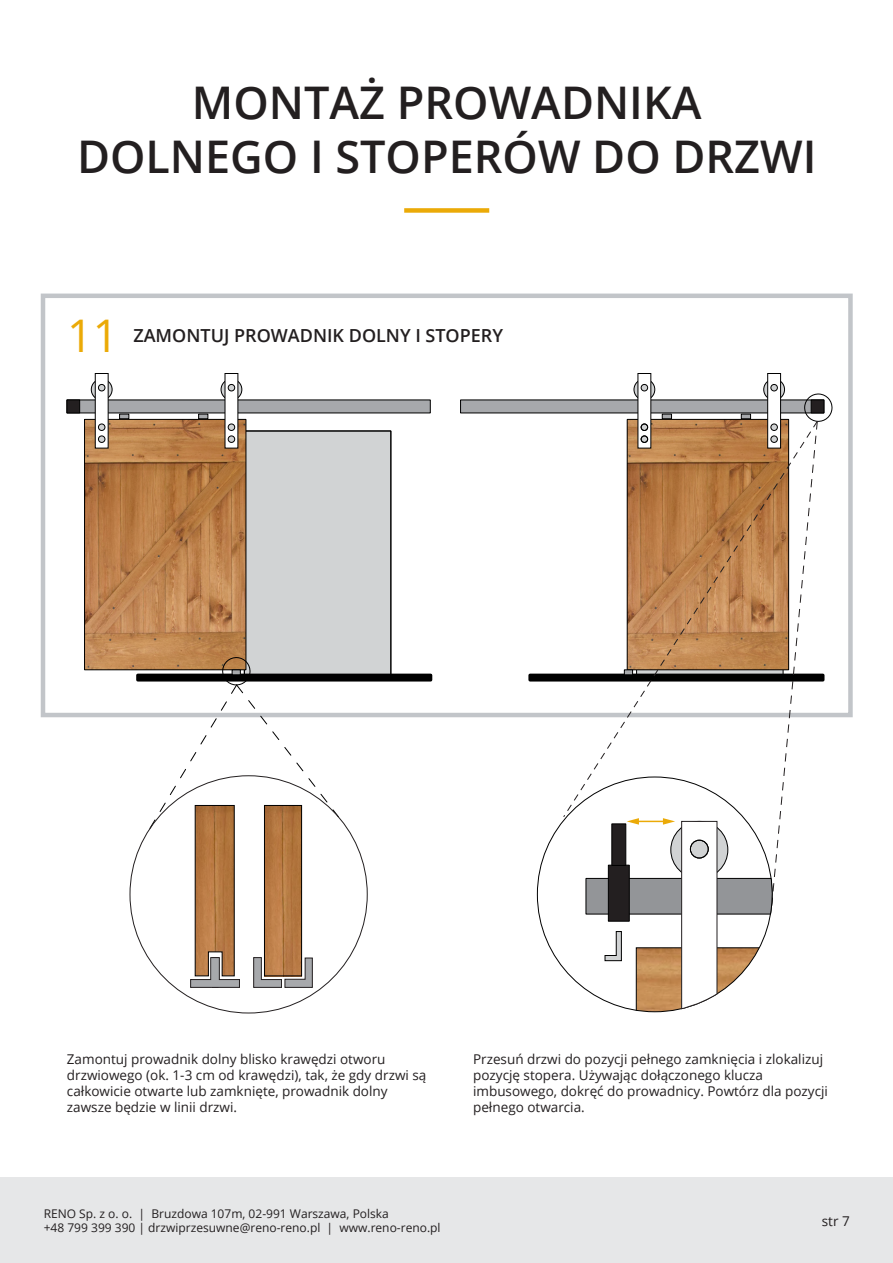
<style>
.page{position:relative;width:893px;height:1263px;background:#fff}
.page>*{position:absolute;margin:0;border:0;box-sizing:border-box;transform-origin:0 0}
.t1{font:600 45px/54px "Open Sans";color:#231f20;text-align:center}
.t2{font:45px "Open Sans";color:#ebaa07}
.t3{font:600 18px "Open Sans";color:#231f20}
.t4{font:13.5px/16.2px "Open Sans";color:#231f20}
.t5{font:12px/14.4px "Open Sans";color:#231f20}
</style>
<div class="page">
<div style="left:0;top:1178px;width:893px;height:85px;background:#e6e7e8"></div>
<div style="left:244px;top:431px;width:147px;height:244px;background:#d1d3d4"></div>
<div style="left:244px;top:431px;width:147px;height:244px;border:1px solid #000"></div>
<div style="left:41px;top:294px;width:812px;height:423px;border:4px solid #c2c5c9"></div>
<div style="left:460px;top:400px;width:364px;height:13px;background:#a7a9ac"></div>
<div style="left:404px;top:208px;width:85px;height:5px;background:#ebaa07"></div>
<div style="left:528px;top:674px;width:296px;height:7px;border:3px solid #000"></div>
<svg style="left:764px;top:379px;width:20px;height:21px"></svg>
<div style="left:763px;top:379px;width:22px;height:21px;border:1px solid #000;border-radius:50%"></div>
<div style="left:767px;top:373px;width:14px;height:75px;background:#fff;border:1px solid #000"></div>
<div style="left:771px;top:384px;width:6px;height:7px;background:#d1d3d4;border-radius:50%"></div>
<div style="left:770px;top:384px;width:8px;height:7px;border:1px solid #000;border-radius:50%"></div>
<svg style="left:634px;top:379px;width:21px;height:21px"></svg>
<div style="left:634px;top:379px;width:21px;height:21px;border:1px solid #000;border-radius:50%"></div>
<div style="left:638px;top:373px;width:13px;height:75px;background:#fff"></div>
<div style="left:641px;top:384px;width:7px;height:7px;background:#d1d3d4;border-radius:50%"></div>
<div style="left:641px;top:384px;width:7px;height:7px;border:1px solid #000;border-radius:50%"></div>
<div style="left:67px;top:400px;width:364px;height:13px;background:#a7a9ac"></div>
<div style="left:136px;top:674px;width:296px;height:7px;border:3px solid #000"></div>
<svg style="left:119px;top:414px;width:10px;height:5px"></svg>
<svg style="left:221px;top:379px;width:21px;height:21px"></svg>
<div style="left:221px;top:379px;width:21px;height:21px;border:1px solid #000;border-radius:50%"></div>
<img style="left:86px;top:421px;width:158px;height:247px">
<div style="left:84px;top:419px;width:162px;height:251px;border:1px solid #000"></div>
<div style="left:225px;top:373px;width:13px;height:75px;background:#fff"></div>
<div style="left:228px;top:424px;width:7px;height:6px;background:#d1d3d4;border-radius:50%"></div>
<div style="left:228px;top:424px;width:7px;height:7px;border:1px solid #000;border-radius:50%"></div>
<div style="left:228px;top:436px;width:7px;height:6px;background:#d1d3d4;border-radius:50%"></div>
<div style="left:228px;top:435px;width:7px;height:8px;border:1px solid #000;border-radius:50%"></div>
<div style="left:228px;top:384px;width:7px;height:7px;background:#d1d3d4;border-radius:50%"></div>
<div style="left:228px;top:384px;width:7px;height:7px;border:1px solid #000;border-radius:50%"></div>
<svg style="left:91px;top:379px;width:21px;height:21px"></svg>
<div style="left:91px;top:379px;width:21px;height:21px;border:1px solid #000;border-radius:50%"></div>
<div style="left:95px;top:373px;width:14px;height:75px;background:#fff;border:1px solid #000"></div>
<div style="left:98px;top:424px;width:7px;height:6px;background:#d1d3d4;border-radius:50%"></div>
<div style="left:98px;top:424px;width:7px;height:7px;border:1px solid #000;border-radius:50%"></div>
<div style="left:98px;top:436px;width:7px;height:6px;background:#d1d3d4;border-radius:50%"></div>
<div style="left:98px;top:435px;width:7px;height:8px;border:1px solid #000;border-radius:50%"></div>
<div style="left:98px;top:384px;width:7px;height:7px;background:#d1d3d4;border-radius:50%"></div>
<div style="left:98px;top:384px;width:7px;height:7px;border:1px solid #000;border-radius:50%"></div>
<svg style="left:198px;top:414px;width:10px;height:5px"></svg>
<svg style="left:147px;top:657px;width:192px;height:331px"></svg>
<div style="left:67px;top:400px;width:13px;height:13px;background:#231f20;border:1px solid #000"></div>
<svg style="left:563px;top:673px;width:22px;height:145px"></svg>
<svg style="left:585px;top:393px;width:247px;height:619px"></svg>
<div style="left:611px;top:823px;width:15px;height:43px;background:#231f20;border:1px solid #000"></div>
<h1 class="t1" style="left:77px;top:75px;width:741px">MONTAŻ PROWADNIKA<br>DOLNEGO I STOPERÓW DO DRZWI</h1>
<h1 class="t2" style="left:67px;top:304px;width:53px">11</h1>
<h2 class="t3" style="left:133px;top:323px;width:371px">ZAMONTUJ PROWADNIK DOLNY I STOPERY</h2>
<p class="t4" style="left:67px;top:1050px;width:361px">Zamontuj prowadnik dolny blisko krawędzi otworu drzwiowego (ok. 1-3 cm od krawędzi), tak, że gdy drzwi są całkowicie otwarte lub zamknięte, prowadnik dolny zawsze będzie w linii drzwi.</p>
<p class="t4" style="left:473px;top:1050px;width:356px">Przesuń drzwi do pozycji pełnego zamknięcia i zlokalizuj pozycję stopera. Używając dołączonego klucza imbusowego, dokręć do prowadnicy. Powtórz dla pozycji pełnego otwarcia.</p>
<p class="t5" style="left:44px;top:1206px;width:398px">RENO Sp. z o. o. | Bruzdowa 107m, 02-991 Warszawa, Polska<br>+48 799 399 390 | drzwiprzesuwne@reno-reno.pl | www.reno-reno.pl</p>
<p class="t4" style="left:822px;top:1213px;width:29px">str 7</p>
</div>
